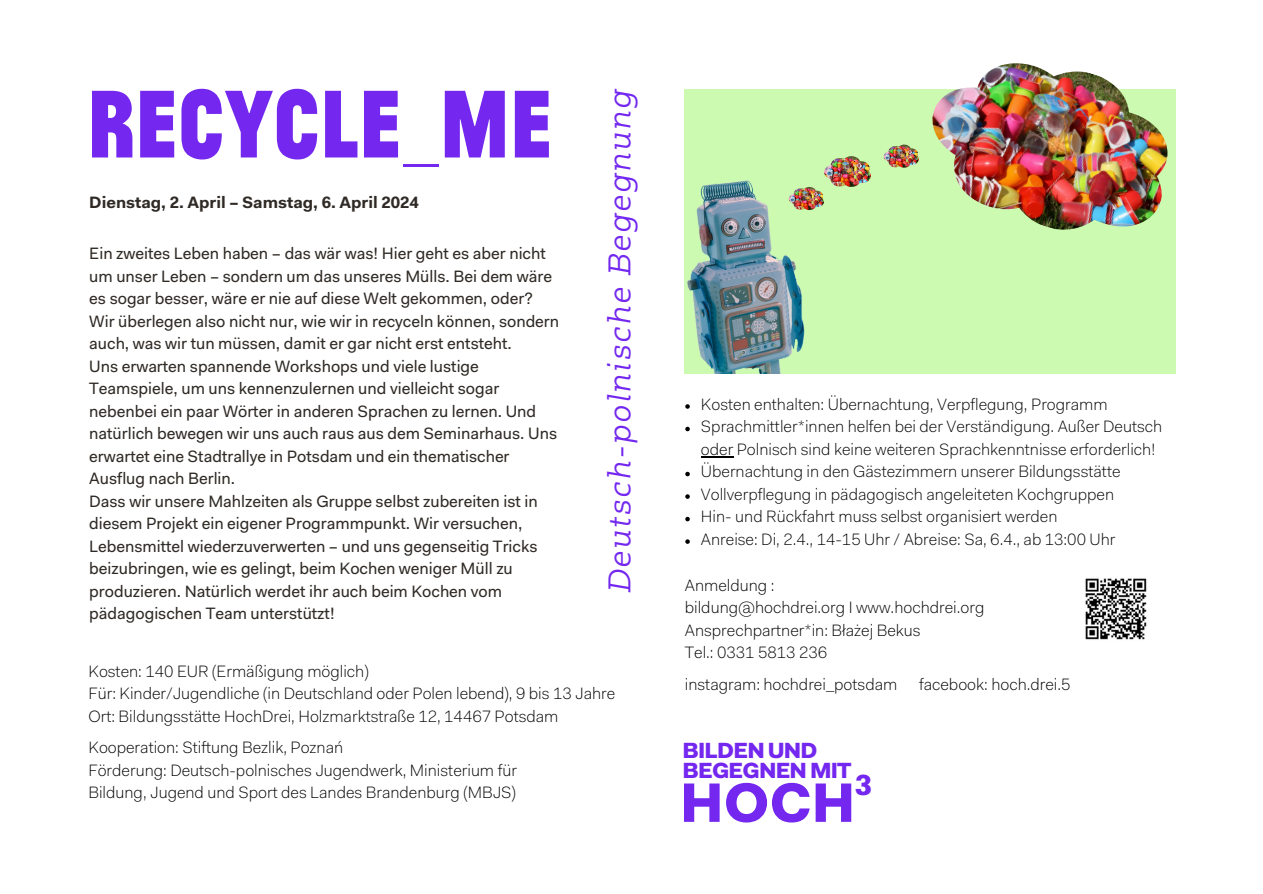
<style>
.page{position:relative;width:1263px;height:894px;background:#fff}
.page>*{position:absolute;margin:0;border:0;box-sizing:border-box;transform-origin:0 0}
.t1{font:100 100.5px "Jean Luc";color:#7327ef}
.t2{font:900 55.65px "Fakt Pro";color:#7327ef}
.t3{font:italic 31.8px "Fakt Slab Blond";letter-spacing:.08em;color:#7327ef}
.t4{font:900 29.25px "Fakt Pro";color:#7327ef}
.t5{font:900 22.05px/20.2px "Fakt Pro";letter-spacing:-.04em;color:#7327ef}
.t6{font:16.5px/22.5px "Fakt Pro";color:#2f2a25}
.t7{font:300 16.5px/22.5px "Fakt Pro";color:#000}
.t8{font:700 16.5px "Fakt Pro";color:#2f2a25}
</style>
<div class="page">
<img style="left:931px;top:63px;width:245px;height:171px">
<img style="left:685px;top:178px;width:127px;height:195px">
<img style="left:884px;top:144px;width:35px;height:24px">
<img style="left:824px;top:156px;width:47px;height:31px">
<img style="left:789px;top:187px;width:35px;height:23px">
<img style="left:1085px;top:578px;width:62px;height:62px">
<svg style="left:685px;top:404px;width:5px;height:4px"></svg>
<svg style="left:685px;top:426px;width:5px;height:5px"></svg>
<hr style="left:701px;top:456px;width:32px;height:1px;background:#000">
<svg style="left:685px;top:471px;width:5px;height:5px"></svg>
<svg style="left:685px;top:494px;width:5px;height:4px"></svg>
<svg style="left:685px;top:516px;width:5px;height:5px"></svg>
<svg style="left:685px;top:539px;width:5px;height:4px"></svg>
<p class="t1" style="left:87px;top:74px;width:467px">RECYCLE_ME</p>
<p class="t3" style="left:607px;top:592px;width:505px;rotate:-90deg">Deutsch-polnische Begegnung</p>
<p class="t8" style="left:89px;top:195px;width:331px">Dienstag, 2. April – Samstag, 6. April 2024</p>
<p class="t6" style="left:89px;top:243px;width:471px">Ein zweites Leben haben – das wär was! Hier geht es aber nicht um unser Leben – sondern um das unseres Mülls. Bei dem wäre es sogar besser, wäre er nie auf diese Welt gekommen, oder?<br>Wir überlegen also nicht nur, wie wir in recyceln können, sondern auch, was wir tun müssen, damit er gar nicht erst entsteht.</p>
<p class="t6" style="left:89px;top:356px;width:469px">Uns erwarten spannende Workshops und viele lustige Teamspiele, um uns kennenzulernen und vielleicht sogar nebenbei ein paar Wörter in anderen Sprachen zu lernen. Und natürlich bewegen wir uns auch raus aus dem Seminarhaus. Uns erwartet eine Stadtrallye in Potsdam und ein thematischer Ausflug nach Berlin.</p>
<p class="t6" style="left:89px;top:491px;width:450px">Dass wir unsere Mahlzeiten als Gruppe selbst zubereiten ist in diesem Projekt ein eigener Programmpunkt. Wir versuchen, Lebensmittel wiederzuverwerten – und uns gegenseitig Tricks beizubringen, wie es gelingt, beim Kochen weniger Müll zu produzieren. Natürlich werdet ihr auch beim Kochen vom pädagogischen Team unterstützt!</p>
<p class="t7" style="left:88px;top:661px;width:282px">Kosten: 140 EUR (Ermäßigung möglich)</p>
<p class="t7" style="left:88px;top:683px;width:528px">Für: Kinder/Jugendliche (in Deutschland oder Polen lebend), 9 bis 13 Jahre</p>
<p class="t7" style="left:88px;top:706px;width:471px">Ort: Bildungsstätte HochDrei, Holzmarktstraße 12, 14467 Potsdam</p>
<p class="t7" style="left:88px;top:737px;width:256px">Kooperation: Stiftung Bezlik, Poznań</p>
<p class="t7" style="left:88px;top:760px;width:430px">Förderung: Deutsch-polnisches Jugendwerk, Ministerium für<br>Bildung, Jugend und Sport des Landes Brandenburg (MBJS)</p>
<p class="t7" style="left:701px;top:394px;width:408px">Kosten enthalten: Übernachtung, Verpflegung, Programm</p>
<p class="t7" style="left:701px;top:417px;width:463px">Sprachmittler*innen helfen bei der Verständigung. Außer Deutsch oder Polnisch sind keine weiteren Sprachkenntnisse erforderlich!</p>
<p class="t7" style="left:701px;top:462px;width:421px">Übernachtung in den Gästezimmern unserer Bildungsstätte</p>
<p class="t7" style="left:701px;top:484px;width:415px">Vollverpflegung in pädagogisch angeleiteten Kochgruppen</p>
<p class="t7" style="left:701px;top:507px;width:358px">Hin- und Rückfahrt muss selbst organisiert werden</p>
<p class="t7" style="left:701px;top:529px;width:416px">Anreise: Di, 2.4., 14-15 Uhr / Abreise: Sa, 6.4., ab 13:00 Uhr</p>
<p class="t7" style="left:685px;top:575px;width:91px">Anmeldung :</p>
<p class="t7" style="left:685px;top:598px;width:301px">bildung@hochdrei.org I www.hochdrei.org</p>
<p class="t7" style="left:685px;top:620px;width:237px">Ansprechpartner*in: Błażej Bekus</p>
<p class="t7" style="left:685px;top:643px;width:144px">Tel.: 0331 5813 236</p>
<p class="t7" style="left:685px;top:674px;width:214px">instagram: hochdrei_potsdam</p>
<p class="t5" style="left:683px;top:741px;width:170px">BILDEN UND<br>BEGEGNEN MIT</p>
<h4 class="t2" style="left:680px;top:780px;width:177px">HOCH</h4>
<h3 class="t4" style="left:855px;top:773px;width:18px">3</h3>
<h2 class="t7" style="left:919px;top:674px;width:153px">facebook: hoch.drei.5</h2>
</div>
